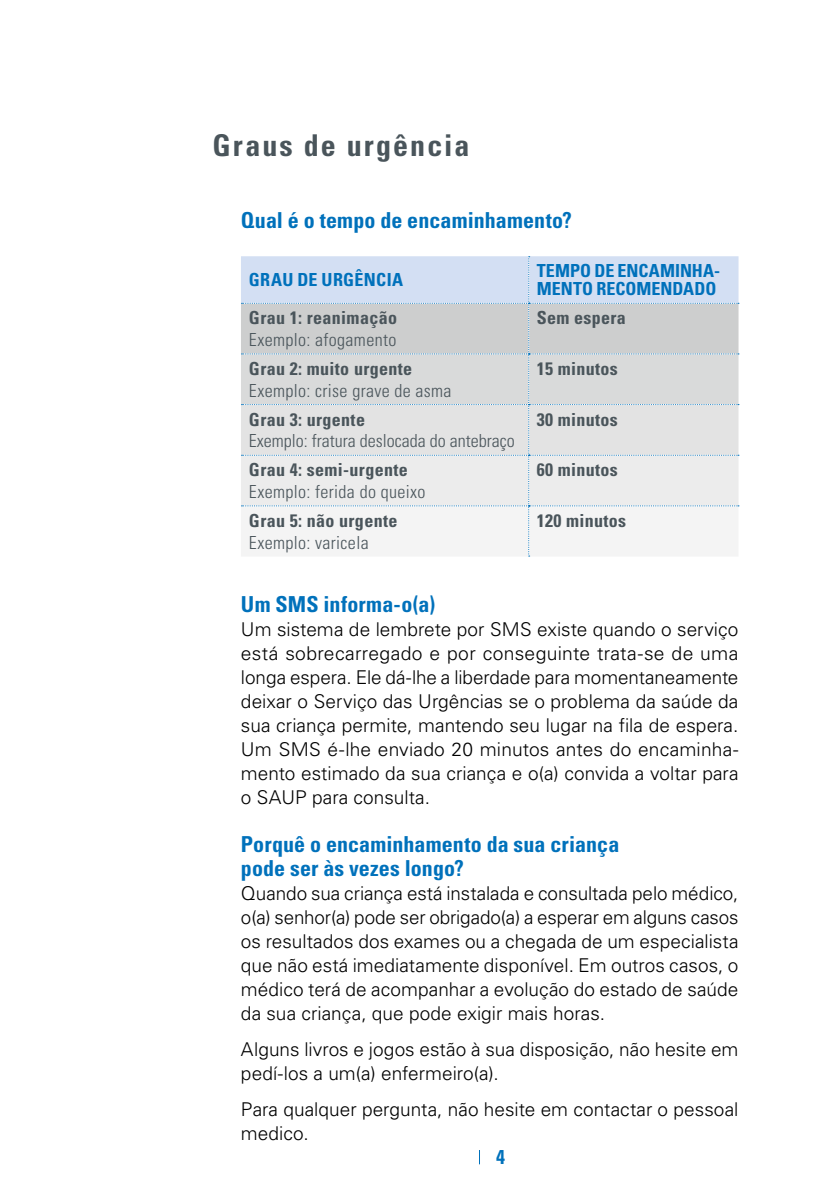
<style>
.page{position:relative;width:825px;height:1191px;background:#fff}
.page>*{position:absolute;margin:0;border:0;box-sizing:border-box;transform-origin:0 0}
.t1{font:700 condensed 30px "Univers LT Std";letter-spacing:.07em;color:#4a555b}
.t2{font:700 condensed 22px/24px "Univers LT Std";letter-spacing:.005em;color:#0071bb}
.t3{font:700 condensed 20px "Univers LT Std";color:#0071bb}
.t4{font:300 19px/24px "Univers LT Std";letter-spacing:.005em;color:#000;text-align:justify}
.t5{font:700 condensed 18px "Univers LT Std";letter-spacing:.02em;color:#4a555b}
.t6{font:300 condensed 18px "Univers LT Std";letter-spacing:.02em;color:#4a555b}
.t7{font:700 condensed 18px/18px "Univers LT Std";letter-spacing:.005em;color:#0071bb}
.t8{font:300 condensed 18px "Univers LT Std";color:#4a555b}
</style>
<div class="page">
<svg style="left:479px;top:1150px;width:1px;height:14px"></svg>
<svg style="left:241px;top:256px;width:498px;height:300px"></svg>
<h1 class="t1" style="left:213px;top:127px;width:258px">Graus de urgência</h1>
<p class="t2" style="left:241px;top:208px;width:333px">Qual é o tempo de encaminhamento?</p>
<p class="t7" style="left:249px;top:271px;width:156px">GRAU DE URGÊNCIA</p>
<p class="t7" style="left:537px;top:262px;width:185px">TEMPO DE ENCAMINHA-<br>MENTO RECOMENDADO</p>
<p class="t5" style="left:249px;top:307px;width:150px">Grau 1: reanimação</p>
<p class="t6" style="left:249px;top:329px;width:149px">Exemplo: afogamento</p>
<p class="t5" style="left:537px;top:307px;width:91px">Sem espera</p>
<p class="t5" style="left:249px;top:357px;width:165px">Grau 2: muito urgente</p>
<p class="t6" style="left:249px;top:379px;width:204px">Exemplo: crise grave de asma</p>
<p class="t5" style="left:537px;top:357px;width:83px">15 minutos</p>
<p class="t5" style="left:249px;top:408px;width:118px">Grau 3: urgente</p>
<p class="t8" style="left:249px;top:430px;width:267px">Exemplo: fratura deslocada do antebraço</p>
<p class="t5" style="left:537px;top:408px;width:83px">30 minutos</p>
<p class="t5" style="left:249px;top:459px;width:160px">Grau 4: semi-urgente</p>
<p class="t6" style="left:249px;top:481px;width:178px">Exemplo: ferida do queixo</p>
<p class="t5" style="left:537px;top:459px;width:83px">60 minutos</p>
<p class="t5" style="left:249px;top:509px;width:150px">Grau 5: não urgente</p>
<p class="t6" style="left:249px;top:531px;width:121px">Exemplo: varicela</p>
<p class="t5" style="left:537px;top:509px;width:91px">120 minutos</p>
<p class="t2" style="left:241px;top:592px;width:196px">Um SMS informa-o(a)</p>
<p class="t4" style="left:241px;top:617px;width:499px">Um sistema de lembrete por SMS existe quando o serviço está sobrecarregado e por conseguinte trata-se de uma longa espera. Ele dá-lhe a liberdade para momentaneamente deixar o Serviço das Urgências se o problema da saúde da sua criança permite, mantendo seu lugar na fila de espera.<br>Um SMS é-lhe enviado 20 minutos antes do encaminha&shy;mento estimado da sua criança e o(a) convida a voltar para o SAUP para consulta.</p>
<p class="t2" style="left:241px;top:832px;width:380px">Porquê o encaminhamento da sua criança pode ser às vezes longo?</p>
<p class="t4" style="left:241px;top:881px;width:499px">Quando sua criança está instalada e consultada pelo médico, o(a) senhor(a) pode ser obrigado(a) a esperar em alguns casos os resultados dos exames ou a chegada de um especialista que não está imediatamente disponível. Em outros casos, o médico terá de acompanhar a evolução do estado de saúde da sua criança, que pode exigir mais horas.</p>
<p class="t4" style="left:241px;top:1037px;width:499px">Alguns livros e jogos estão à sua disposição, não hesite em pedí-los a um(a) enfermeiro(a).</p>
<p class="t4" style="left:241px;top:1097px;width:499px">Para qualquer pergunta, não hesite em contactar o pessoal medico.</p>
<p class="t3" style="left:496px;top:1145px;width:10px">4</p>
</div>
